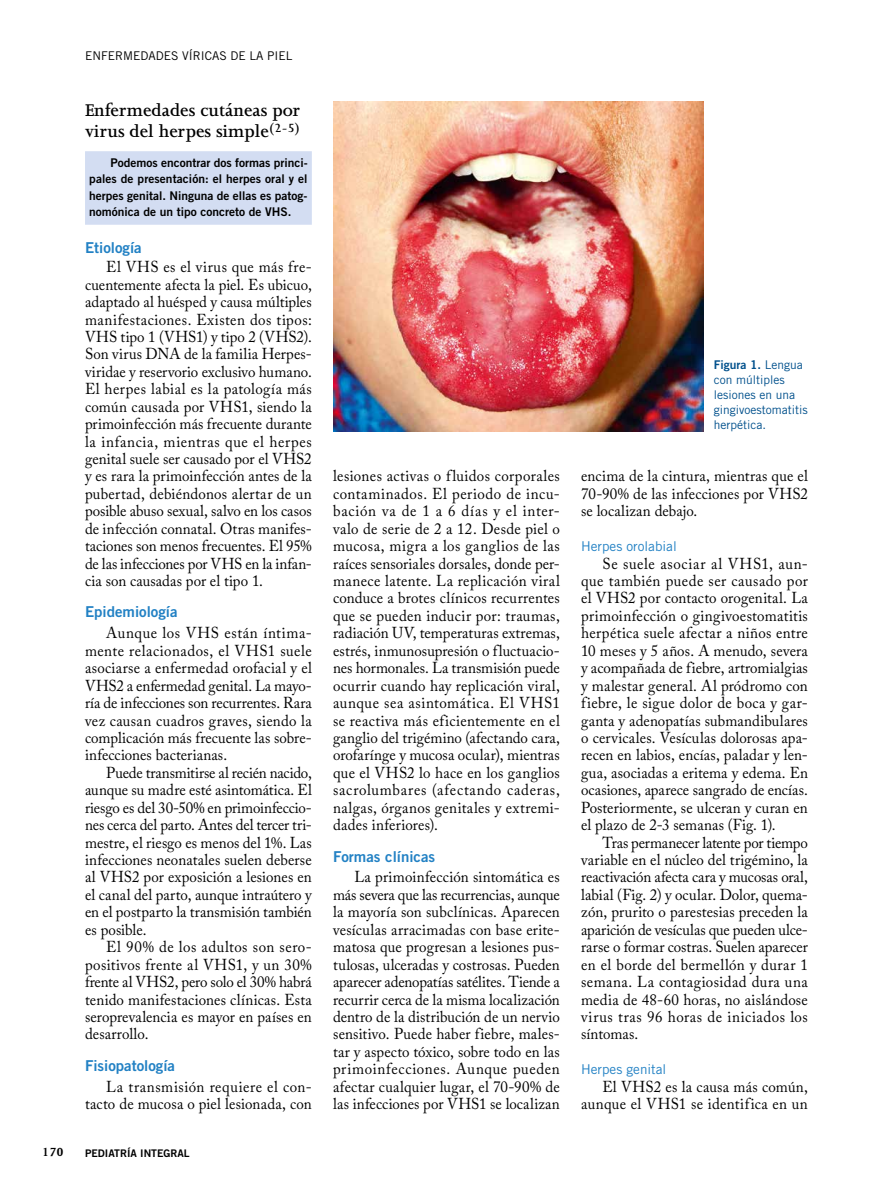
<style>
.page{position:relative;width:893px;height:1191px;background:#fff}
.page>*{position:absolute;margin:0;border:0;box-sizing:border-box;transform-origin:0 0}
.t1{font:600 19.5px/21px "Joanna MT Std";color:#000}
.t2{font:15.75px/17.4px "Adobe Caslon Pro";letter-spacing:.01em;color:#000;text-align:justify;scale:.95 1}
.t3{font:15px "Trade Gothic Bold Two";color:#2281c4}
.t4{font:13.5px "Trade Gothic";color:#2281c4}
.t5{font:700 13.5px "Joanna MT Std";color:#000}
.t6{font:12px/16.5px "Trade Gothic Bold Two";color:#000;text-align:justify}
.t7{font:12px/15px "Trade Gothic";color:#00508c}
.t8{font:12px "Trade Gothic";color:#000}
.t9{font:12px "Trade Gothic Bold Two";color:#00508c}
.t10{font:10.5px "Trade Gothic Bold Two";color:#000}
.s1{font-family:"Trade Gothic"}
</style>
<div class="page">
<div style="left:85px;top:151px;width:227px;height:74px;background:#d3ddf2"></div>
<img style="left:333px;top:101px;width:370px;height:330px">
<p class="t8" style="left:85px;top:49px;width:209px">Enfermedades víricas de la piel</p>
<p class="t1" style="left:85px;top:99px;width:217px">Enfermedades cutáneas por virus del herpes simple<sup>(2-5)</sup></p>
<p class="t6" style="left:89px;top:154px;width:220px;text-indent:21px">Podemos encontrar dos formas princi&shy;pales de presentación: el herpes oral y el herpes genital. Ninguna de ellas es patog&shy;nomónica de un tipo concreto de VHS.</p>
<p class="t3" style="left:85px;top:239px;width:58px">Etiología</p>
<p class="t2" style="left:85px;top:258px;width:240px;text-indent:21px">El VHS es el virus que más fre&shy;cuentemente afecta la piel. Es ubicuo, adaptado al huésped y causa múltiples manifestaciones. Existen dos tipos:<br>VHS tipo 1 (VHS1) y tipo 2 (VHS2).<br>Son virus DNA de la familia Herpes&shy;viridae y reservorio exclusivo humano.<br>El herpes labial es la patología más común causada por VHS1, siendo la primoinfección más frecuente durante la infancia, mientras que el herpes genital suele ser causado por el VHS2 y es rara la primoinfección antes de la pubertad, debiéndonos alertar de un posible abuso sexual, salvo en los casos de infección connatal. Otras manifes&shy;taciones son menos frecuentes. El 95% de las infecciones por VHS en la infan&shy;cia son causadas por el tipo 1.</p>
<p class="t3" style="left:85px;top:603px;width:94px">Epidemiología</p>
<p class="t2" style="left:85px;top:624px;width:240px;text-indent:21px">Aunque los VHS están íntima&shy;mente relacionados, el VHS1 suele asociarse a enfermedad orofacial y el VHS2 a enfermedad genital. La mayo&shy;ría de infecciones son recurrentes. Rara vez causan cuadros graves, siendo la complicación más frecuente las sobre&shy;infecciones bacterianas.</p>
<p class="t2" style="left:85px;top:763px;width:240px;text-indent:21px">Puede transmitirse al recién nacido, aunque su madre esté asintomática. El riesgo es del 30-50% en primoinfeccio&shy;nes cerca del parto. Antes del tercer tri&shy;mestre, el riesgo es menos del 1%. Las infecciones neonatales suelen deberse al VHS2 por exposición a lesiones en el canal del parto, aunque intraútero y en el postparto la transmisión también es posible.</p>
<p class="t2" style="left:85px;top:938px;width:240px;text-indent:21px">El 90% de los adultos son sero&shy;positivos frente al VHS1, y un 30% frente al VHS2, pero solo el 30% habrá tenido manifestaciones clínicas. Esta seroprevalencia es mayor en países en desarrollo.</p>
<p class="t3" style="left:85px;top:1056px;width:92px">Fisiopatología</p>
<p class="t2" style="left:85px;top:1077px;width:240px;text-align:right">La transmisión requiere el con&shy;tacto de mucosa o piel lesionada, con</p>
<p class="t5" style="left:42px;top:1144px;width:23px">170</p>
<p class="t10" style="left:85px;top:1146px;width:106px">PEDIATRÍA INTEGRAL</p>
<p class="t2" style="left:333px;top:467px;width:240px">lesiones activas o fluidos corporales contaminados. El periodo de incu&shy;bación va de 1 a 6 días y el inter&shy;valo de serie de 2 a 12. Desde piel o mucosa, migra a los ganglios de las raíces sensoriales dorsales, donde per&shy;manece latente. La replicación viral conduce a brotes clínicos recurrentes que se pueden inducir por: traumas, radiación UV, temperaturas extremas, estrés, inmunosupresión o fluctuacio&shy;nes hormonales. La transmisión puede ocurrir cuando hay replicación viral, aunque sea asintomática. El VHS1 se reactiva más eficientemente en el ganglio del trigémino (afectando cara, orofarínge y mucosa ocular), mientras que el VHS2 lo hace en los ganglios sacrolumbares (afectando caderas, nalgas, órganos genitales y extremi&shy;dades inferiores).</p>
<p class="t3" style="left:333px;top:847px;width:104px">Formas clínicas</p>
<p class="t2" style="left:333px;top:868px;width:240px;text-indent:21px">La primoinfección sintomática es más severa que las recurrencias, aunque la mayoría son subclínicas. Aparecen vesículas arracimadas con base erite&shy;matosa que progresan a lesiones pus&shy;tulosas, ulceradas y costrosas. Pueden aparecer adenopatías satélites. Tiende a recurrir cerca de la misma localización dentro de la distribución de un nervio sensitivo. Puede haber fiebre, males&shy;tar y aspecto tóxico, sobre todo en las primoinfecciones. Aunque pueden afectar cualquier lugar, el 70-90% de las infecciones por VHS1 se localizan</p>
<p class="t9" style="left:714px;top:357px;width:91px">Figura 1. <span class="s1">Lengua</span></p>
<p class="t7" style="left:714px;top:372px;width:95px">con múltiples lesiones en una gingivoestomatitis herpética.</p>
<p class="t2" style="left:581px;top:467px;width:240px">encima de la cintura, mientras que el 70-90% de las infecciones por VHS2 se localizan debajo.</p>
<p class="t4" style="left:581px;top:538px;width:97px">Herpes orolabial</p>
<p class="t2" style="left:581px;top:554px;width:240px;text-indent:21px">Se suele asociar al VHS1, aun&shy;que también puede ser causado por el VHS2 por contacto orogenital. La primoinfección o gingivoestomatitis herpética suele afectar a niños entre 10 meses y 5 años. A menudo, severa y acompañada de fiebre, artromialgias y malestar general. Al pródromo con fiebre, le sigue dolor de boca y gar&shy;ganta y adenopatías submandibulares o cervicales. Vesículas dolorosas apa&shy;recen en labios, encías, paladar y len&shy;gua, asociadas a eritema y edema. En ocasiones, aparece sangrado de encías.<br>Posteriormente, se ulceran y curan en el plazo de 2-3 semanas (Fig. 1).</p>
<p class="t2" style="left:581px;top:833px;width:240px;text-indent:21px">Tras permanecer latente por tiempo variable en el núcleo del trigémino, la reactivación afecta cara y mucosas oral, labial (Fig. 2) y ocular. Dolor, quema&shy;zón, prurito o parestesias preceden la aparición de vesículas que pueden ulce&shy;rarse o formar costras. Suelen aparecer en el borde del bermellón y durar 1 semana. La contagiosidad dura una media de 48-60 horas, no aislándose virus tras 96 horas de iniciados los síntomas.</p>
<p class="t4" style="left:581px;top:1061px;width:87px">Herpes genital</p>
<p class="t2" style="left:581px;top:1077px;width:240px;text-align:right">El VHS2 es la causa más común, aunque el VHS1 se identifica en un</p>
</div>
